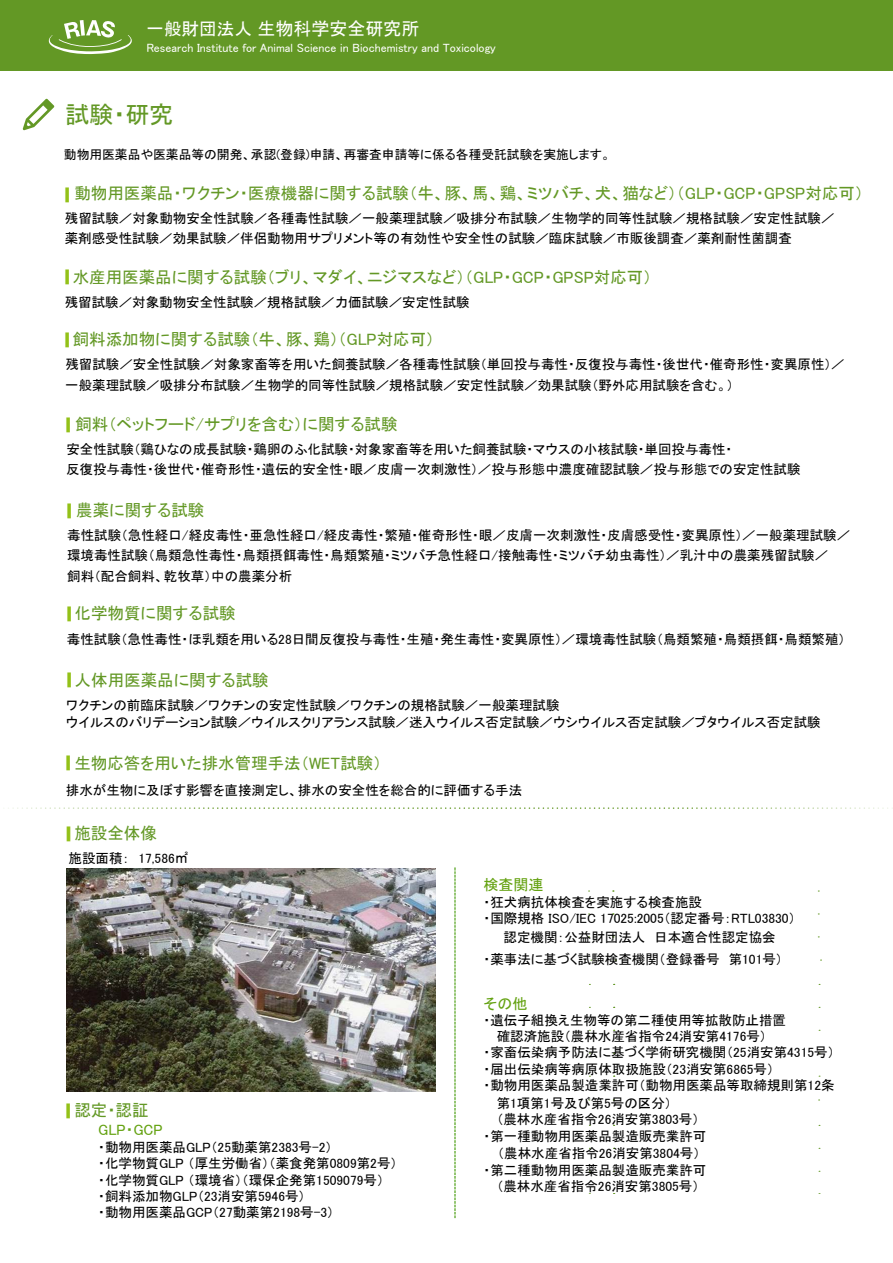
<style>
.page{position:relative;width:893px;height:1263px;background:#fff}
.page>*{position:absolute;margin:0;border:0;box-sizing:border-box;transform-origin:0 0}
.t1{font:24px "MS P Gothic";color:#639825}
.t2{font:20.7px "MS P Gothic";color:#93c118;scale:.24 1}
.t3{font:18px "MS P Gothic";color:#fff}
.t4{font:16.5px "MS P Gothic";color:#639825}
.t5{font:15px "MS P Gothic";color:#64a211}
.t6{font:13.5px/20.2px "MSP Gothic";color:#000}
.t7{font:13.5px/16.4px "MS P Gothic";color:#000}
.t8{font:12.75px "MS P Gothic";color:#000}
.t9{font:12px "MS P Gothic";color:#fff}
.s1{font-size:17.55px}
.s2{font-family:"MS P Gothic"}
.s3{font-family:"MSP Gothic"}
</style>
<div class="page">
<svg style="left:8px;top:807px;width:885px;height:2px"></svg>
<svg style="left:23px;top:99px;width:31px;height:31px"></svg>
<div style="left:0;top:0;width:893px;height:70px;background:#639825"></div>
<svg style="left:49px;top:20px;width:83px;height:34px"></svg>
<img style="left:67px;top:868px;width:369px;height:223px">
<img style="left:454px;top:867px;width:1px;height:352px">
<h3 class="t3" style="left:146px;top:19px;width:274px"><span class="s1">一般財団法人</span>生物科学安全研究所</h3>
<p class="t9" style="left:146px;top:42px;width:351px">Research Institute for Animal Science in Biochemistry and Toxicology</p>
<h1 class="t1" style="left:65px;top:102px;width:109px">試験・研究</h1>
<p class="t8" style="left:64px;top:148px;width:548px">動物用医薬品や医薬品等の開発、承認(登録)申請、再審査申請等に係る各種受託試験を実施します。</p>
<p class="t4" style="left:74px;top:185px;width:790px">動物用医薬品・ワクチン・医療機器に関する試験牛（ 、豚、馬、鶏、ミツバチ、犬、猫など）（GLP・GCP・GPSP対応可(</p>
<h2 class="t2" style="left:65px;top:184px;width:22px">■</h2>
<p class="t6" style="left:65px;top:208px;width:771px">残留試験／対象動物安全性試験／各種毒性試験／一般薬理試験／<span class="s2">吸排</span>分布試験／生物学的<span class="s2">同</span>等性試験／規格試験／安定性試験／薬剤感受性試験<span class="s2">／効果</span>試験／<span class="s2">伴侶</span>動物用サプ<span class="s2">リメ</span>ント等の有<span class="s2">効</span>性や安全性の試験／臨床試験／市販<span class="s2">後調</span>査<span class="s2">／</span>薬剤耐性菌調査</p>
<p class="t4" style="left:73px;top:269px;width:580px">水産用医薬品に関する試験（ブリ、マダイ、ニジマスなど）（GLP<span class="s3">・GCP・GPSP</span>対応可(</p>
<h2 class="t2" style="left:65px;top:267px;width:22px">■</h2>
<p class="t6" style="left:65px;top:292px;width:407px">残留試験／対象動物安全性試験／規格試験／<span class="s2">力</span>価試験／安定性試験</p>
<p class="t4" style="left:73px;top:331px;width:363px">飼料添加物に関する試験牛（ 、豚、鶏）（GLP対応可(</p>
<h2 class="t2" style="left:65px;top:329px;width:22px">■</h2>
<p class="t6" style="left:65px;top:354px;width:781px">残留試験／安全性試験<span class="s2">／</span>対象<span class="s2">家</span>畜等を用いた飼<span class="s2">養</span>試験／各種毒性試験（単<span class="s2">回投与毒</span>性・<span class="s2">反復投与毒</span>性・後<span class="s2">世</span>代・催<span class="s2">奇形</span>性・<span class="s2">変異原性</span>／(一般薬理試験／<span class="s2">吸排</span>分布試験／生物学的<span class="s2">同</span>等性試験／規格試験／安定性試験／<span class="s2">効果</span>試験（野<span class="s2">外</span>応用試験を含<span class="s2">む。</span>(</p>
<p class="t4" style="left:75px;top:416px;width:324px">飼料（ペットフード/サプリを含む）に関する試験</p>
<h2 class="t2" style="left:66px;top:414px;width:22px">■</h2>
<p class="t6" style="left:66px;top:439px;width:736px">安全性試験（鶏<span class="s2">ひ</span>なの成長試験・鶏<span class="s2">卵</span>のふ化試験・対象<span class="s2">家</span>畜等を用いた飼<span class="s2">養</span>試験・マ<span class="s2">ウ</span>スの小<span class="s2">核</span>試験・単<span class="s2">回投与毒</span>性・<br><span class="s2">反復投与毒</span>性・後<span class="s2">世</span>代・催<span class="s2">奇形</span>性・<span class="s2">遺伝的</span>安全性眼・ <span class="s2">／皮膚</span>一次<span class="s2">刺激</span>性<span class="s2">／</span>） <span class="s2">投与形態</span>中濃度確認試験／<span class="s2">投与形態</span>での安定性試験</p>
<p class="t4" style="left:76px;top:502px;width:130px">農薬に関する試験</p>
<h2 class="t2" style="left:67px;top:500px;width:22px">■</h2>
<p class="t6" style="left:67px;top:525px;width:785px">毒性試験（急性経<span class="s2">口</span>/経<span class="s2">皮毒</span>性・亜<span class="s2">急性</span>経<span class="s2">口/</span>経<span class="s2">皮毒</span>性・<span class="s2">繁殖</span>・催<span class="s2">奇形</span>性眼・ <span class="s2">／皮膚</span>一次<span class="s2">刺激</span>性・<span class="s2">皮膚</span>感受性・変<span class="s2">異原</span>性<span class="s2">／</span>） 一般薬理試験／環境毒性試験（鳥<span class="s2">類急</span>性毒性・鳥<span class="s2">類摂餌毒</span>性・鳥<span class="s2">類繁殖</span>・<span class="s2">ミツバチ</span>急性経<span class="s2">口/接触毒性</span>・ミツバチ幼虫毒性／） <span class="s2">乳汁</span>中の農薬残留試験／<br><span class="s2">飼料</span>（配合飼料、乾<span class="s2">牧草</span>）中の農薬分析</p>
<p class="t4" style="left:75px;top:605px;width:163px">化学物質に関する試験</p>
<h2 class="t2" style="left:67px;top:603px;width:22px">■</h2>
<p class="t6" style="left:67px;top:628px;width:780px">毒性試験（急性毒性・ほ<span class="s2">乳類</span>を用いる28日間<span class="s2">反復投与毒</span>性・生殖・発生毒性・変<span class="s2">異</span>原性／） 環境毒性試験（<span class="s2">鳥類繁殖</span>・<span class="s2">鳥類摂餌</span>・<span class="s2">鳥類繁殖</span>(</p>
<p class="t4" style="left:75px;top:672px;width:196px">人体用医薬品に関する試験</p>
<h2 class="t2" style="left:67px;top:670px;width:22px">■</h2>
<p class="t6" style="left:66px;top:695px;width:495px">ワクチンの前臨床試験／<span class="s2">ワクチンの安定性試験</span>／ワクチンの規格試験／<span class="s2">一般薬理試験</span></p>
<p class="t7" style="left:66px;top:713px;width:756px">ウイルスのバリデーション試験／ウイルスクリアランス試験／迷入ウイルス否定試験／ウシウイルス否定試験／ブタウイルス否定試験</p>
<p class="t4" style="left:74px;top:754px;width:309px">生物応答を用いた排水管理手法（WET試験(</p>
<h2 class="t2" style="left:66px;top:753px;width:22px">■</h2>
<p class="t6" style="left:66px;top:779px;width:458px">排水が生物に及ぼす影響を直接測定し、排水の安全性を総合的に評価する手法</p>
<p class="t4" style="left:74px;top:825px;width:84px">施設全体像</p>
<p class="t7" style="left:69px;top:850px;width:121px">施設面積　： 17,586㎡</p>
<h2 class="t2" style="left:66px;top:823px;width:22px">■</h2>
<p class="t4" style="left:74px;top:1102px;width:76px">認定・認証</p>
<p class="t5" style="left:98px;top:1122px;width:66px">GLP・GCP</p>
<p class="t7" style="left:98px;top:1139px;width:300px">・動物用医薬品GLP（25動薬第2383号-2(<br>・化学物質GLP （厚生労働省）（薬食発第0809第号2 (・化学物質GLP （環境省）（環保企発第1509079号(<br>・飼料添加物GLP（23消安第5946号(<br>・動物用医薬品GCP（27動薬第2198号-3(</p>
<h2 class="t2" style="left:66px;top:1100px;width:22px">■</h2>
<p class="t5" style="left:484px;top:877px;width:61px">検査関連</p>
<p class="t7" style="left:484px;top:894px;width:313px">・狂犬病抗体検査を実施する検査施設<br>・国際規格 ISO/IEC 17025:2005（認定番号：RTL03830(</p>
<p class="t7" style="left:504px;top:928px;width:274px">認定機関：公益財団法人　日本適合性認定協会</p>
<p class="t7" style="left:484px;top:950px;width:301px">・薬事法に基づく試験検査機関（登録番号　第101号(</p>
<p class="t5" style="left:484px;top:996px;width:45px">その他</p>
<p class="t7" style="left:484px;top:1012px;width:304px">・遺伝子組換え生物等の第二種使用等拡散防止措置</p>
<p class="t7" style="left:497px;top:1028px;width:271px">確認済施設（農林水産省指令24消安第4176号(</p>
<p class="t7" style="left:484px;top:1044px;width:352px">・家畜伝染病予防法に基づく学術研究機関（25消安第4315号(</p>
<p class="t7" style="left:484px;top:1061px;width:352px">・届出伝染病等病原体取扱施設（23消安第6865号(<br>・動物用医薬品製造業許可（動物用医薬品等取締規則第12条</p>
<p class="t7" style="left:497px;top:1095px;width:204px">第1項第1号及び第5号の区分(<br>（農林水産省指令26消安第3803号(</p>
<p class="t7" style="left:484px;top:1128px;width:224px;text-align:center">・第一種動物用医薬品製造販売業許可（農林水産省指令26消安第3804号(</p>
<p class="t7" style="left:484px;top:1162px;width:224px;text-align:center">・第二種動物用医薬品製造販売業許可（農林水産省指令26消安第3805号(</p>
</div>
